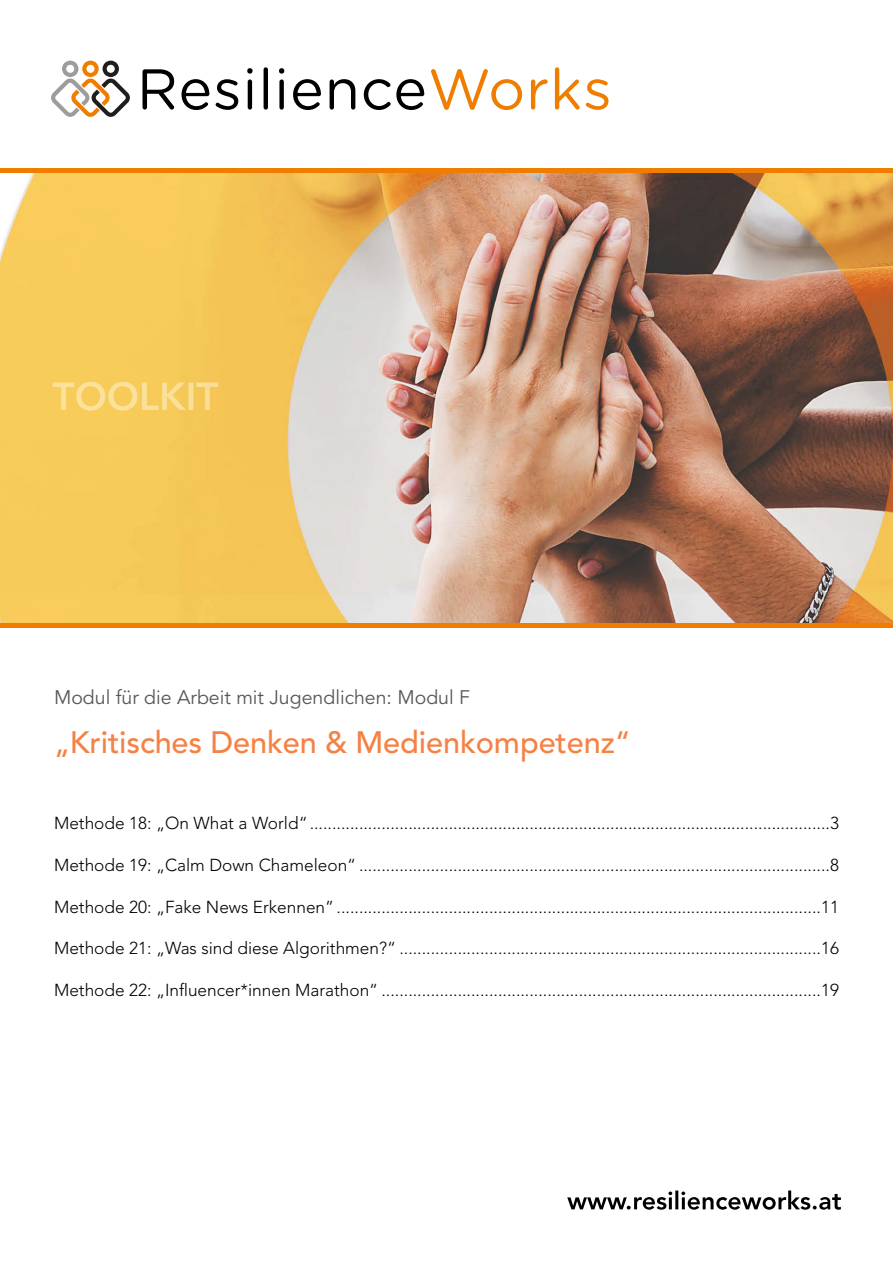
<style>
.page{position:relative;width:893px;height:1263px;background:#fff}
.page>*{position:absolute;margin:0;border:0;box-sizing:border-box;transform-origin:0 0}
.t1{font:500 30.75px "Avenir LT Pro";letter-spacing:-.005em;color:#f58245}
.t2{font:19.5px "Avenir LT Pro";color:#575756}
.t3{font:300 17.25px "Avenir LT Pro";color:#000}
</style>
<div class="page">
<img style="left:0;top:173px;width:893px;height:451px">
<img style="left:643px;top:1190px;width:198px;height:20px">
<svg style="left:143px;top:69px;width:31px;height:41px"></svg>
<svg style="left:182px;top:79px;width:27px;height:31px"></svg>
<svg style="left:216px;top:79px;width:22px;height:31px"></svg>
<svg style="left:247px;top:68px;width:5px;height:42px"></svg>
<hr style="left:264px;top:67px;width:4px;height:43px;background:#000;border-radius:2px">
<svg style="left:279px;top:68px;width:5px;height:42px"></svg>
<svg style="left:293px;top:79px;width:28px;height:31px"></svg>
<svg style="left:330px;top:79px;width:25px;height:31px"></svg>
<svg style="left:364px;top:79px;width:60px;height:31px"></svg>
<svg style="left:431px;top:69px;width:91px;height:41px"></svg>
<svg style="left:531px;top:79px;width:17px;height:31px"></svg>
<svg style="left:555px;top:67px;width:25px;height:43px"></svg>
<svg style="left:586px;top:79px;width:22px;height:31px"></svg>
<svg style="left:51px;top:61px;width:79px;height:56px"></svg>
<img style="left:53px;top:382px;width:165px;height:29px">
<hr style="left:0;top:169px;width:893px;height:4px;background:#ef7d00">
<hr style="left:0;top:624px;width:893px;height:4px;background:#ef7d00">
<p class="t2" style="left:54px;top:685px;width:418px">Modul für die Arbeit mit Jugendlichen: Modul F</p>
<h1 class="t1" style="left:54px;top:724px;width:578px">„Kritisches Denken &amp; Medienkompetenz“</h1>
<p class="t3" style="left:54px;top:813px;width:786px">Methode 18: „On What a World“....................................................................................................................3</p>
<p class="t3" style="left:54px;top:855px;width:786px">Methode 19: „Calm Down Chameleon“ .........................................................................................................8</p>
<p class="t3" style="left:54px;top:896px;width:786px">Methode 20: „Fake News Erkennen” ............................................................................................................11</p>
<p class="t3" style="left:54px;top:938px;width:786px">Methode 21: „Was sind diese Algorithmen?“ ..............................................................................................16</p>
<p class="t3" style="left:54px;top:980px;width:786px">Methode 22: „Influencer*innen Marathon“ ..................................................................................................19</p>
</div>
